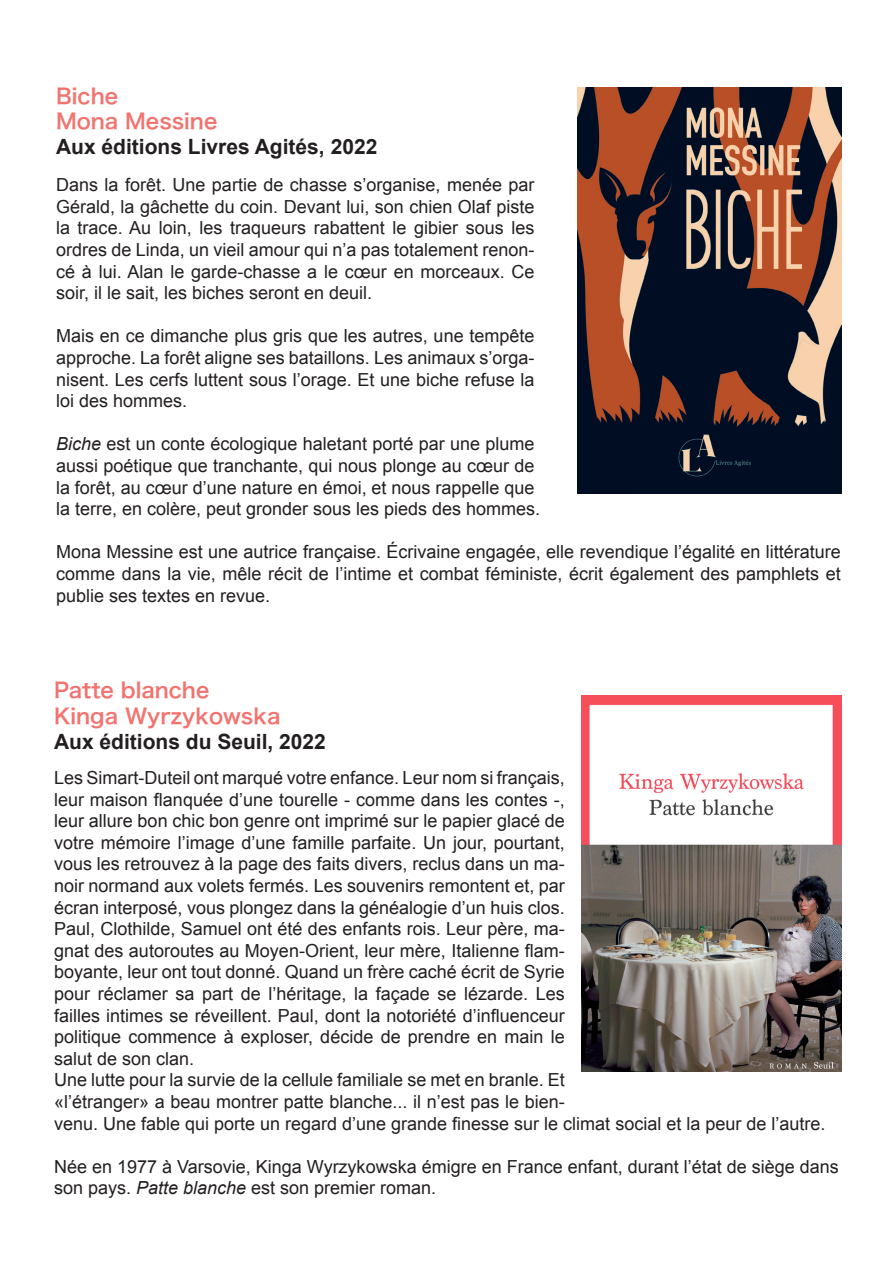
<style>
.page{position:relative;width:893px;height:1263px;background:#fff}
.page>*{position:absolute;margin:0;border:0;box-sizing:border-box;transform-origin:0 0}
.t1{font:700 21px "Arial";color:#231f20}
.t2{font:21px/25.2px "Hira Kaku Pro W6";color:#f2736f}
.t3{font:18px/21.6px "Arial";color:#231f20;text-align:justify}
.s1{font-style:italic}
</style>
<div class="page">
<img style="left:582px;top:696px;width:259px;height:375px">
<img style="left:577px;top:87px;width:264px;height:407px">
<p class="t2" style="left:56px;top:83px;width:163px">Biche<br>Mona Messine</p>
<p class="t1" style="left:56px;top:133px;width:323px">Aux éditions Livres Agités, 2022</p>
<p class="t3" style="left:56px;top:174px;width:480px">Dans la forêt. Une partie de chasse s’organise, menée par Gérald, la gâchette du coin. Devant lui, son chien Olaf piste la trace. Au loin, les traqueurs rabattent le gibier sous les ordres de Linda, un vieil amour qui n’a pas totalement renon&shy;cé à lui. Alan le garde-chasse a le cœur en morceaux. Ce soir, il le sait, les biches seront en deuil.</p>
<p class="t3" style="left:56px;top:325px;width:480px">Mais en ce dimanche plus gris que les autres, une tempête approche. La forêt aligne ses bataillons. Les animaux s’orga&shy;nisent. Les cerfs luttent sous l’orage. Et une biche refuse la loi des hommes.</p>
<p class="t3" style="left:56px;top:433px;width:486px;text-align:left"><span class="s1">Biche</span> est un conte écologique haletant porté par une plume aussi poétique que tranchante, qui nous plonge au cœur de la forêt, au cœur d’une nature en émoi, et nous rappelle que la terre, en colère, peut gronder sous les pieds des hommes.</p>
<p class="t3" style="left:56px;top:541px;width:786px">Mona Messine est une autrice française. Écrivaine engagée, elle revendique l’égalité en littérature comme dans la vie, mêle récit de l’intime et combat féministe, écrit également des pamphlets et publie ses textes en revue.</p>
<p class="t2" style="left:54px;top:677px;width:228px">Patte blanche<br>Kinga Wyrzykowska</p>
<p class="t1" style="left:54px;top:727px;width:273px">Aux éditions du Seuil, 2022</p>
<p class="t3" style="left:54px;top:767px;width:773px;text-align:left">Les Simart-Duteil ont marqué votre enfance. Leur nom si français,<br>leur maison flanquée d’une tourelle - comme dans les contes -,<br>leur allure bon chic bon genre ont imprimé sur le papier glacé de<br>votre mémoire l’image d’une famille parfaite. Un jour, pourtant,<br>vous les retrouvez à la page des faits divers, reclus dans un ma-<br>noir normand aux volets fermés. Les souvenirs remontent et, par<br>écran interposé, vous plongez dans la généalogie d’un huis clos.<br>Paul, Clothilde, Samuel ont été des enfants rois. Leur père, ma-<br>gnat des autoroutes au Moyen-Orient, leur mère, Italienne flam-<br>boyante, leur ont tout donné. Quand un frère caché écrit de Syrie<br>pour réclamer sa part de l’héritage, la façade se lézarde. Les<br>failles intimes se réveillent. Paul, dont la notoriété d’influenceur<br>politique commence à exploser, décide de prendre en main le<br>salut de son clan.<br>Une lutte pour la survie de la cellule familiale se met en branle. Et<br>«l’étranger» a beau montrer patte blanche... il n’est pas le bien-<br>venu. Une fable qui porte un regard d’une grande finesse sur le climat social et la peur de l’autre.</p>
<p class="t3" style="left:54px;top:1156px;width:786px">Née en 1977 à Varsovie, Kinga Wyrzykowska émigre en France enfant, durant l’état de siège dans son pays. <span class="s1">Patte blanche</span> est son premier roman.</p>
</div>
